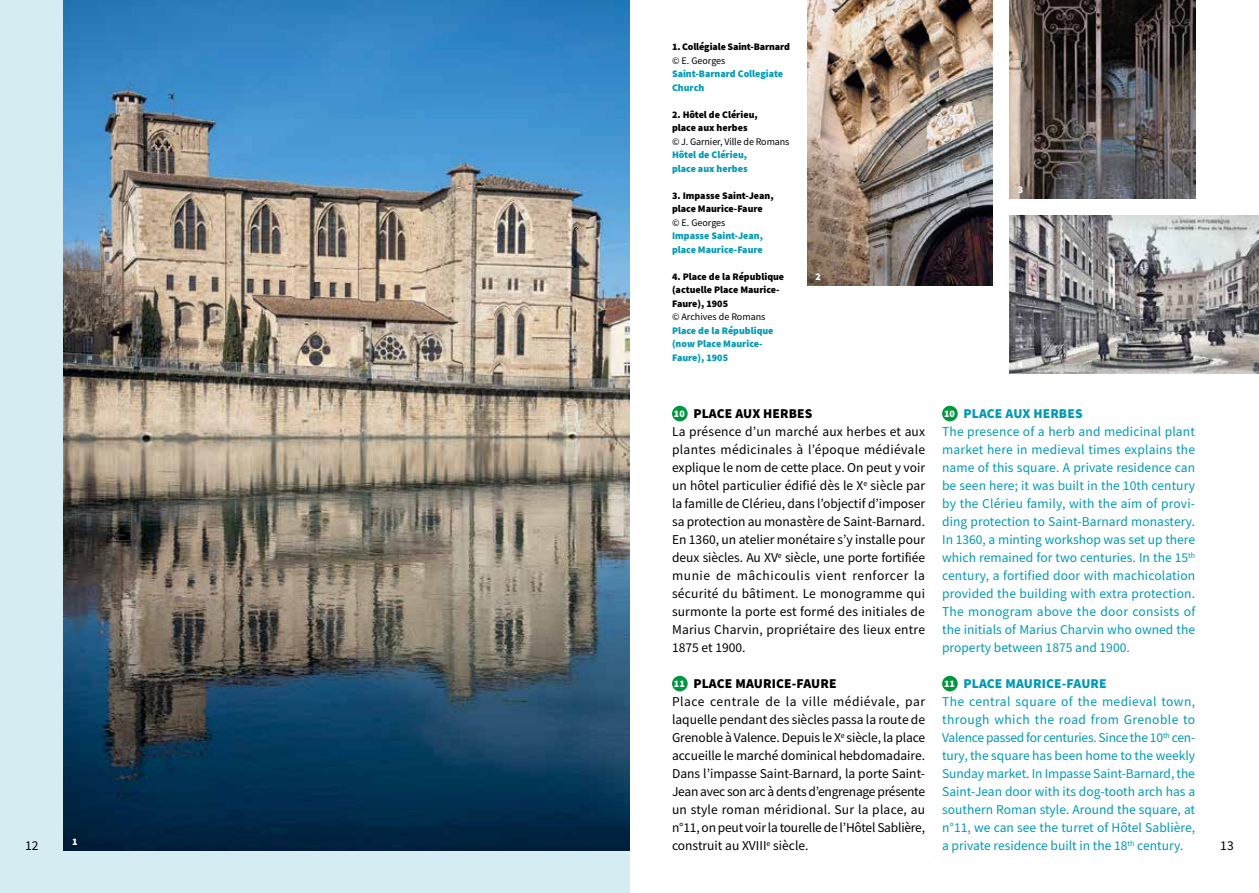
<style>
.page{position:relative;width:1259px;height:893px;background:#fff}
.page>*{position:absolute;margin:0;border:0;box-sizing:border-box;transform-origin:0 0}
.t1{font:13.5px/18px "Source Sans Pro";color:#009ab4}
.t2{font:13.5px/18px "Source Sans Pro";color:#000}
.t3{font:900 10.05px/13.5px "Source Sans Pro";color:#000}
.t4{font:900 10.05px/13.5px "Source Sans Pro";color:#009ab4}
.t5{font:10.05px "Source Sans Pro";letter-spacing:-.01em;color:#000}
.t6{font:900 10.05px "Source Sans Pro";color:#fff}
.s1{font-weight:900;font-size:10.05px;color:#fff}
.s2{font-weight:900}
</style>
<div class="page">
<div style="left:0;top:0;width:629px;height:893px;background:#d5ecf2"></div>
<div style="left:672px;top:406px;width:15px;height:15px;background:#009640;border-radius:50%"></div>
<div style="left:672px;top:676px;width:15px;height:15px;background:#009640;border-radius:50%"></div>
<div style="left:942px;top:406px;width:15px;height:15px;background:#009640;border-radius:50%"></div>
<div style="left:942px;top:676px;width:15px;height:15px;background:#009640;border-radius:50%"></div>
<img style="left:64px;top:0;width:565px;height:851px">
<img style="left:807px;top:0;width:185px;height:286px">
<img style="left:1009px;top:0;width:186px;height:198px">
<img style="left:1009px;top:215px;width:250px;height:159px">
<p class="t3" style="left:672px;top:40px;width:119px">1. Collégiale Saint-Barnard</p>
<p class="t5" style="left:672px;top:54px;width:55px">© E. Georges</p>
<p class="t4" style="left:672px;top:67px;width:113px">Saint-Barnard Collegiate<br>Church</p>
<p class="t3" style="left:672px;top:107px;width:87px">2. Hôtel de Clérieu, place aux herbes</p>
<p class="t5" style="left:672px;top:135px;width:119px">© J. Garnier, Ville de Romans</p>
<p class="t4" style="left:672px;top:148px;width:77px">Hôtel de Clérieu, place aux herbes</p>
<p class="t3" style="left:672px;top:188px;width:103px">3. Impasse Saint-Jean, place Maurice-Faure</p>
<p class="t5" style="left:672px;top:216px;width:55px">© E. Georges</p>
<p class="t4" style="left:672px;top:229px;width:92px">Impasse Saint-Jean, place Maurice-Faure</p>
<p class="t3" style="left:672px;top:269px;width:114px">4. Place de la République (actuelle Place Maurice-<br>Faure), 1905</p>
<p class="t5" style="left:672px;top:310px;width:95px">© Archives de Romans</p>
<p class="t4" style="left:672px;top:323px;width:103px">Place de la République (now Place Maurice-<br>Faure), 1905</p>
<p class="t6" style="left:815px;top:269px;width:7px">2</p>
<p class="t6" style="left:1018px;top:182px;width:7px">3</p>
<p class="t6" style="left:1018px;top:358px;width:7px">4</p>
<p class="t2" style="left:672px;top:405px;width:255px"><span class="s1">10</span> <span class="s2">PLACE AUX HERBES<br></span>La présence d’un marché aux herbes et aux plantes médicinales à l’époque médiévale explique le nom de cette place. On peut y voir un hôtel particulier édifié dès le X<sup>e</sup> siècle par la famille de Clérieu, dans l’objectif d’imposer sa protection au monastère de Saint-Barnard.<br>En 1360, un atelier monétaire s’y installe pour deux siècles. Au XV<sup>e</sup> siècle, une porte fortifiée munie de mâchicoulis vient renforcer la sécurité du bâtiment. Le monogramme qui surmonte la porte est formé des initiales de Marius Charvin, propriétaire des lieux entre 1875 et 1900.</p>
<p class="t2" style="left:672px;top:675px;width:255px"><span class="s1">11</span> <span class="s2">PLACE MAURICE-FAURE<br></span>Place centrale de la ville médiévale, par laquelle pendant des siècles passa la route de Grenoble à Valence. Depuis le X<sup>e</sup> siècle, la place accueille le marché dominical hebdomadaire.<br>Dans l’impasse Saint-Barnard, la porte Saint-Jean avec son arc à dents d’engrenage présente un style roman méridional. Sur la place, au n°11, on peut voir la tourelle de l’Hôtel Sablière, construit au XVIII<sup>e</sup> siècle.</p>
<p class="t1" style="left:942px;top:405px;width:255px"><span class="s1">10</span> <span class="s2">PLACE AUX HERBES<br></span>The presence of a herb and medicinal plant market here in medieval times explains the name of this square. A private residence can be seen here; it was built in the 10th century by the Clérieu family, with the aim of provi&shy;ding protection to Saint-Barnard monastery.<br>In 1360, a minting workshop was set up there which remained for two centuries. In the 15<sup>th </sup>century, a fortified door with machicolation provided the building with extra protection.<br>The monogram above the door consists of the initials of Marius Charvin who owned the property between 1875 and 1900.</p>
<p class="t1" style="left:942px;top:675px;width:255px"><span class="s1">11</span> <span class="s2">PLACE MAURICE-FAURE<br></span>The central square of the medieval town, through which the road from Grenoble to Valence passed for centuries. Since the 10<sup>th</sup> cen&shy;tury, the square has been home to the weekly Sunday market. In Impasse Saint-Barnard, the Saint-Jean door with its dog-tooth arch has a southern Roman style. Around the square, at n°11, we can see the turret of Hôtel Sablière, a private residence built in the 18<sup>th</sup> century.</p>
<p class="t6" style="left:72px;top:834px;width:7px">1</p>
<p class="t2" style="left:25px;top:837px;width:15px">12</p>
<p class="t2" style="left:1220px;top:837px;width:15px">13</p>
</div>
